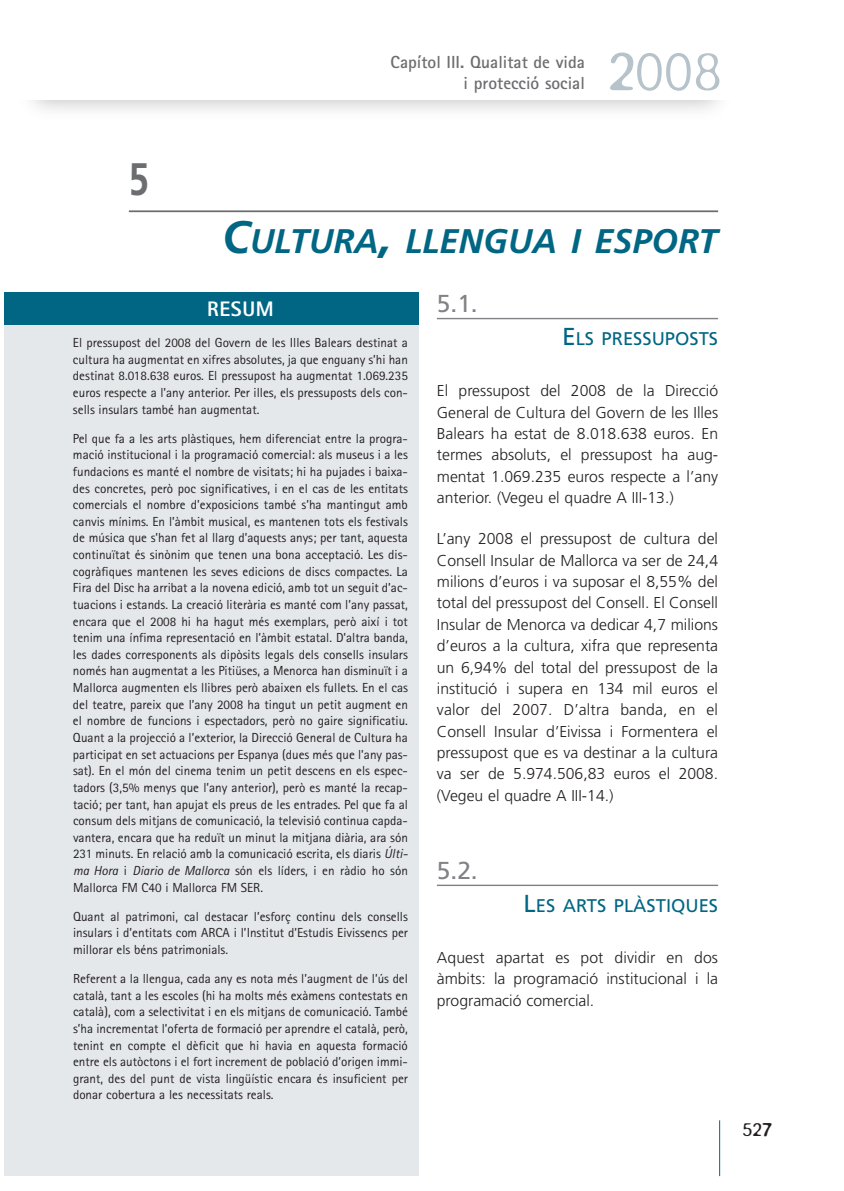
<style>
.page{position:relative;width:844px;height:1191px;background:#fff}
.page>*{position:absolute;margin:0;border:0;box-sizing:border-box;transform-origin:0 0}
.t1{font:300 61.07px "Blur";color:#b7c3ca}
.t2{font:700 45.5px "Frutiger";color:#6c6d70;scale:.8 1}
.t3{font:italic 700 34.12px "Frutiger";color:#006683}
.t4{font:24.5px "Frutiger";color:#808285}
.t5{font:800 21px "Rotis Sans Serif";letter-spacing:.03em;color:#fff}
.t6{font:300 21px "Blur";color:#231f20}
.t7{font:18.38px "Frutiger";color:#006683}
.t8{font:700 17.5px/21px "Rotis Sans Serif";color:#6c6d70;text-align:right}
.t9{font:300 15.75px/21.3px "Frutiger";color:#231f20;text-align:justify}
.t10{font:13.12px/16.6px "Rotis Sans Serif";color:#231f20;text-align:justify}
.s1{font-size:45.5px}
.s2{font-style:italic}
.s3{font-size:24.5px}
</style>
<div class="page">
<hr style="left:719px;top:1120px;width:1px;height:56px;background:#006683">
<hr style="left:437px;top:318px;width:281px;height:1px;background:#808285">
<hr style="left:437px;top:884px;width:281px;height:2px;background:#808285">
<div style="left:4px;top:293px;width:414px;height:883px;background:#e5e8eb"></div>
<hr style="left:129px;top:210px;width:589px;height:2px;background:#6c6d70">
<div style="left:4px;top:293px;width:414px;height:32px;background:#006683"></div>
<h3 class="t8" style="left:390px;top:54px;width:196px">Capítol III. Qualitat de vida i protecció social</h3>
<h1 class="t1" style="left:606px;top:33px;width:116px">2008</h1>
<h2 class="t2" style="left:129px;top:161px;width:27px">5</h2>
<h3 class="t3" style="left:222px;top:228px;width:496px"><span class="s1">C</span>ULTURA<span class="s1">,</span> LLENGUA I ESPORT</h3>
<h3 class="t5" style="left:207px;top:301px;width:68px">RESUM</h3>
<p class="t10" style="left:73px;top:336px;width:336px">El pressupost del 2008 del Govern de les Illes Balears destinat a cultura ha augmentat en xifres absolutes, ja que enguany s’hi han destinat 8.018.638 euros. El pressupost ha augmentat 1.069.235 euros respecte a l’any anterior. Per illes, els pressuposts dels con&shy;sells insulars també han augmentat.</p>
<p class="t10" style="left:73px;top:431px;width:336px;text-align:left">Pel que fa a les arts plàstiques, hem diferenciat entre la progra&shy;mació institucional i la programació comercial: als museus i a les fundacions es manté el nombre de visitats; hi ha pujades i baixa&shy;des concretes, però poc significatives, i en el cas de les entitats comercials el nombre d’exposicions també s’ha mantingut amb canvis mínims. En l’àmbit musical, es mantenen tots els festivals de música que s’han fet al llarg d’aquests anys; per tant, aquesta continuïtat és sinònim que tenen una bona acceptació. Les dis&shy;cogràfiques mantenen les seves edicions de discs compactes. La Fira del Disc ha arribat a la novena edició, amb tot un seguit d’ac&shy;tuacions i estands. La creació literària es manté com l’any passat, encara que el 2008 hi ha hagut més exemplars, però així i tot tenim una ínfima representació en l’àmbit estatal. D’altra banda, les dades corresponents als dipòsits legals dels consells insulars només han augmentat a les Pitiüses, a Menorca han disminuït i a Mallorca augmenten els llibres però abaixen els fullets. En el cas del teatre, pareix que l’any 2008 ha tingut un petit augment en el nombre de funcions i espectadors, però no gaire significatiu.<br>Quant a la projecció a l’exterior, la Direcció General de Cultura ha participat en set actuacions per Espanya (dues més que l’any pas&shy;sat). En el món del cinema tenim un petit descens en els espec&shy;tadors (3,5% menys que l’any anterior), però es manté la recap&shy;tació; per tant, han apujat els preus de les entrades. Pel que fa al consum dels mitjans de comunicació, la televisió continua capda&shy;vantera, encara que ha reduït un minut la mitjana diària, ara són 231 minuts. En relació amb la comunicació escrita, els diaris <span class="s2">Últi&shy;ma Hora</span> i <span class="s2">Diario de Mallorca</span> són els líders, i en ràdio ho són Mallorca FM C40 i Mallorca FM SER.</p>
<p class="t10" style="left:73px;top:909px;width:336px">Quant al patrimoni, cal destacar l’esforç continu dels consells insulars i d’entitats com ARCA i l’Institut d’Estudis Eivissencs per millorar els béns patrimonials.</p>
<p class="t10" style="left:73px;top:971px;width:336px">Referent a la llengua, cada any es nota més l’augment de l’ús del català, tant a les escoles (hi ha molts més exàmens contestats en català), com a selectivitat i en els mitjans de comunicació. També s’ha incrementat l’oferta de formació per aprendre el català, però, tenint en compte el dèficit que hi havia en aquesta formació entre els autòctons i el fort increment de població d’origen immi&shy;grant, des del punt de vista lingüístic encara és insuficient per donar cobertura a les necessitats reals.</p>
<h3 class="t4" style="left:437px;top:293px;width:42px">5.1.</h3>
<h3 class="t7" style="left:562px;top:331px;width:157px"><span class="s3">E</span>LS PRESSUPOSTS</h3>
<p class="t9" style="left:437px;top:381px;width:283px">El pressupost del 2008 de la Direcció General de Cultura del Govern de les Illes Balears ha estat de 8.018.638 euros. En termes absoluts, el pressupost ha aug&shy;mentat 1.069.235 euros respecte a l’any anterior. (Vegeu el quadre A III-13.)</p>
<p class="t9" style="left:437px;top:529px;width:283px">L’any 2008 el pressupost de cultura del Consell Insular de Mallorca va ser de 24,4 milions d’euros i va suposar el 8,55% del total del pressupost del Consell. El Consell Insular de Menorca va dedicar 4,7 milions d’euros a la cultura, xifra que representa un 6,94% del total del pressupost de la institució i supera en 134 mil euros el valor del 2007. D’altra banda, en el Consell Insular d’Eivissa i Formentera el pressupost que es va destinar a la cultura va ser de 5.974.506,83 euros el 2008. (Vegeu el quadre A III-14.)</p>
<h3 class="t4" style="left:437px;top:860px;width:42px">5.2.</h3>
<h3 class="t7" style="left:523px;top:898px;width:196px"><span class="s3">L</span>ES ARTS PLÀSTIQUES</h3>
<p class="t9" style="left:437px;top:948px;width:283px">Aquest apartat es pot dividir en dos àmbits: la programació institucional i la programació comercial.</p>
<h3 class="t6" style="left:741px;top:1117px;width:32px">527</h3>
</div>
